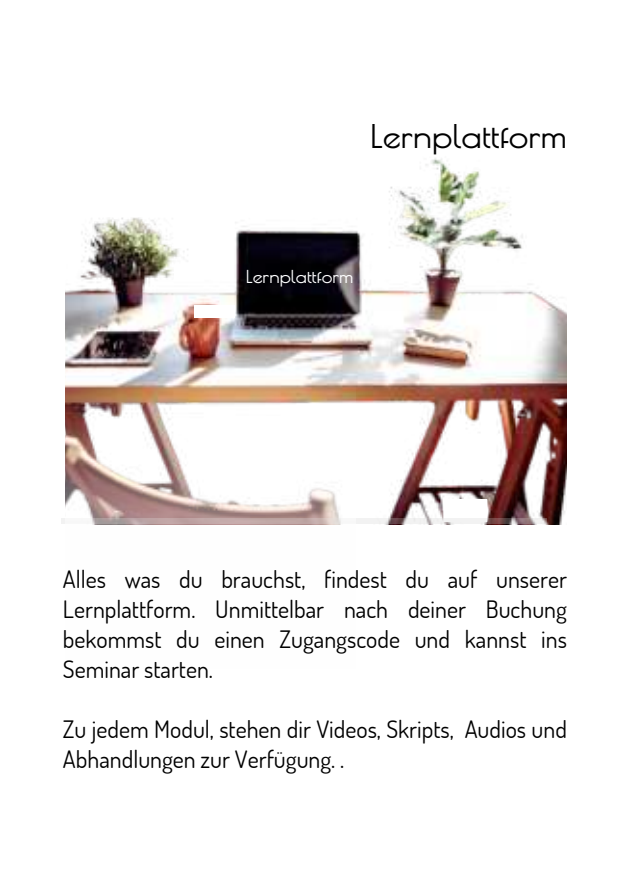
<style>
.page{position:relative;width:630px;height:891px;background:#fff}
.page>*{position:absolute;margin:0;border:0;box-sizing:border-box;transform-origin:0 0}
.t1{font:700 32px "Poiret One";color:#000}
.t2{font:24px/30px "Dosis";color:#000;text-align:justify}
.t3{font:700 17.6px "Poiret One";color:#fefeff}
</style>
<div class="page">
<img style="left:65px;top:158px;width:502px;height:367px">
<div style="left:443px;top:499px;width:44px;height:23px;background:#fff"></div>
<svg style="left:61px;top:519px;width:486px;height:5px"></svg>
<div style="left:195px;top:306px;width:40px;height:12px;background:#fff"></div>
<img style="left:66px;top:379px;width:290px;height:146px">
<h1 class="t1" style="left:370px;top:117px;width:198px">Lernplattform</h1>
<p class="t3" style="left:246px;top:266px;width:109px">Lernplattform</p>
<p class="t2" style="left:63px;top:563px;width:505px">Alles was du brauchst, findest du auf unserer Lernplattform. Unmittelbar nach deiner Buchung bekommst du einen Zugangscode und kannst ins Seminar starten.</p>
<p class="t2" style="left:63px;top:713px;width:505px">Zu jedem Modul, stehen dir Videos, Skripts, Audios und<br>Abhandlungen zur Verfügung. .</p>
</div>
